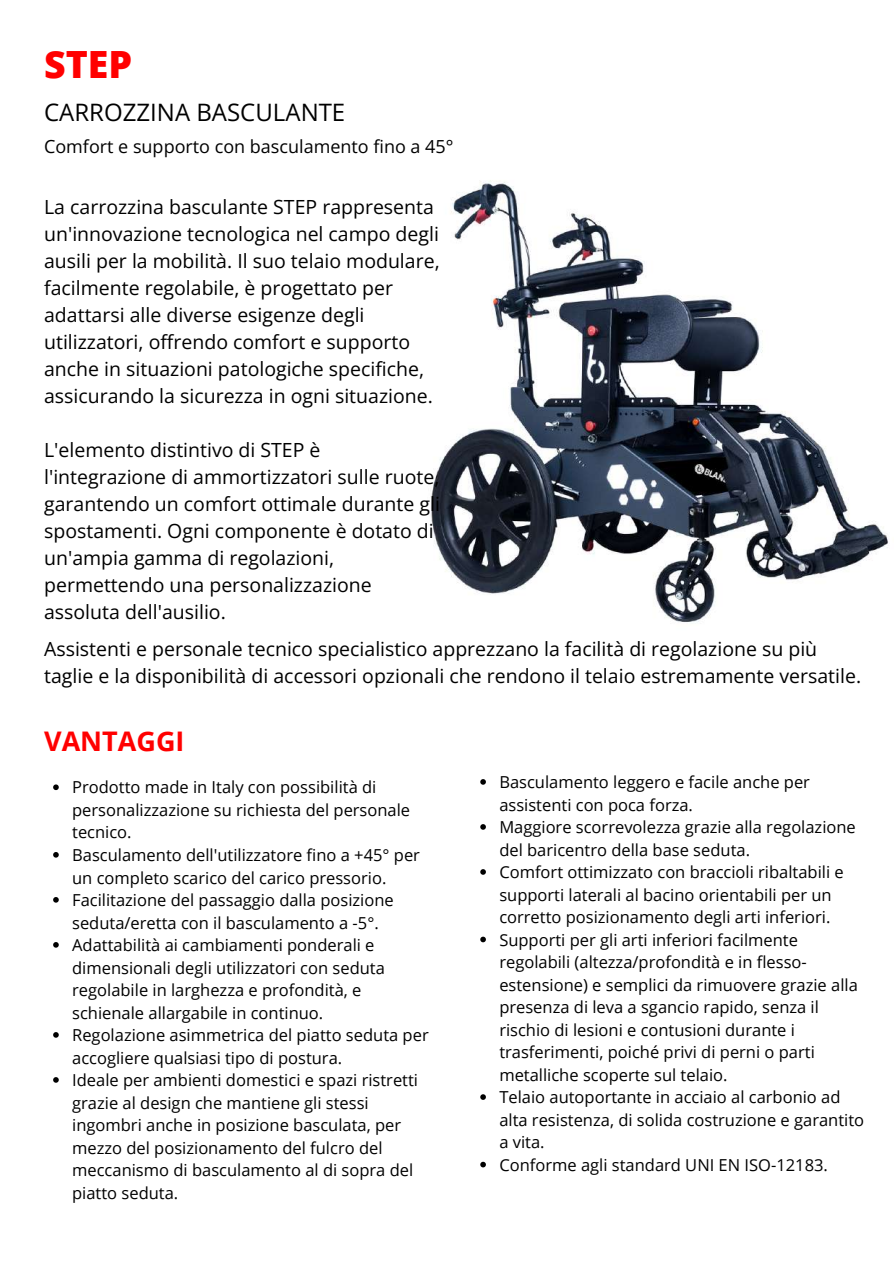
<style>
.page{position:relative;width:894px;height:1264px;background:#fff}
.page>*{position:absolute;margin:0;border:0;box-sizing:border-box;transform-origin:0 0}
.t1{font:800 37.5px "Open Sans";color:#f00}
.t2{font:700 27px "Open Sans";color:#f00}
.t3{font:24px "Open Sans";color:#000}
.t4{font:19.5px/27px "Open Sans";color:#000}
.t5{font:18px "Open Sans";color:#000}
.t6{font:16.5px/22.5px "Open Sans";color:#000}
</style>
<div class="page">
<img style="left:430px;top:180px;width:458px;height:442px">
<svg style="left:53px;top:784px;width:6px;height:6px"></svg>
<svg style="left:53px;top:852px;width:6px;height:5px"></svg>
<svg style="left:53px;top:897px;width:6px;height:5px"></svg>
<svg style="left:53px;top:942px;width:6px;height:5px"></svg>
<svg style="left:53px;top:1032px;width:6px;height:5px"></svg>
<svg style="left:53px;top:1077px;width:6px;height:5px"></svg>
<svg style="left:480px;top:779px;width:6px;height:5px"></svg>
<svg style="left:480px;top:824px;width:6px;height:5px"></svg>
<svg style="left:480px;top:869px;width:6px;height:5px"></svg>
<svg style="left:480px;top:936px;width:6px;height:6px"></svg>
<svg style="left:480px;top:1094px;width:6px;height:5px"></svg>
<svg style="left:480px;top:1161px;width:6px;height:6px"></svg>
<h1 class="t1" style="left:44px;top:38px;width:90px">STEP</h1>
<h3 class="t3" style="left:44px;top:96px;width:302px">CARROZZINA BASCULANTE</h3>
<p class="t5" style="left:44px;top:134px;width:411px">Comfort e supporto con basculamento fino a 45°</p>
<p class="t4" style="left:44px;top:193px;width:397px">La carrozzina basculante STEP rappresenta un'innovazione tecnologica nel campo degli ausili per la mobilità. Il suo telaio modulare, facilmente regolabile, è progettato per adattarsi alle diverse esigenze degli utilizzatori, offrendo comfort e supporto anche in situazioni patologiche specifiche, assicurando la sicurezza in ogni situazione.</p>
<p class="t4" style="left:44px;top:436px;width:397px">L'elemento distintivo di STEP è l'integrazione di ammortizzatori sulle ruote, garantendo un comfort ottimale durante gli spostamenti. Ogni componente è dotato di un'ampia gamma di regolazioni, permettendo una personalizzazione assoluta dell'ausilio.</p>
<p class="t4" style="left:44px;top:634px;width:818px">Assistenti e personale tecnico specialistico apprezzano la facilità di regolazione su più taglie e la disponibilità di accessori opzionali che rendono il telaio estremamente versatile.</p>
<h2 class="t2" style="left:44px;top:722px;width:142px">VANTAGGI</h2>
<p class="t6" style="left:72px;top:775px;width:358px">Prodotto made in Italy con possibilità di personalizzazione su richiesta del personale tecnico.<br>Basculamento dell'utilizzatore fino a +45° per un completo scarico del carico pressorio.<br>Facilitazione del passaggio dalla posizione seduta/eretta con il basculamento a -5°.<br>Adattabilità ai cambiamenti ponderali e dimensionali degli utilizzatori con seduta regolabile in larghezza e profondità, e schienale allargabile in continuo.<br>Regolazione asimmetrica del piatto seduta per accogliere qualsiasi tipo di postura.<br>Ideale per ambienti domestici e spazi ristretti grazie al design che mantiene gli stessi ingombri anche in posizione basculata, per mezzo del posizionamento del fulcro del meccanismo di basculamento al di sopra del piatto seduta.</p>
<p class="t6" style="left:499px;top:770px;width:366px">Basculamento leggero e facile anche per assistenti con poca forza.<br>Maggiore scorrevolezza grazie alla regolazione del baricentro della base seduta.<br>Comfort ottimizzato con braccioli ribaltabili e supporti laterali al bacino orientabili per un corretto posizionamento degli arti inferiori.<br>Supporti per gli arti inferiori facilmente regolabili (altezza/profondità e in flesso&shy;estensione) e semplici da rimuovere grazie alla presenza di leva a sgancio rapido, senza il rischio di lesioni e contusioni durante i trasferimenti, poiché privi di perni o parti metalliche scoperte sul telaio.<br>Telaio autoportante in acciaio al carbonio ad alta resistenza, di solida costruzione e garantito a vita.<br>Conforme agli standard UNI EN ISO-12183.</p>
</div>
